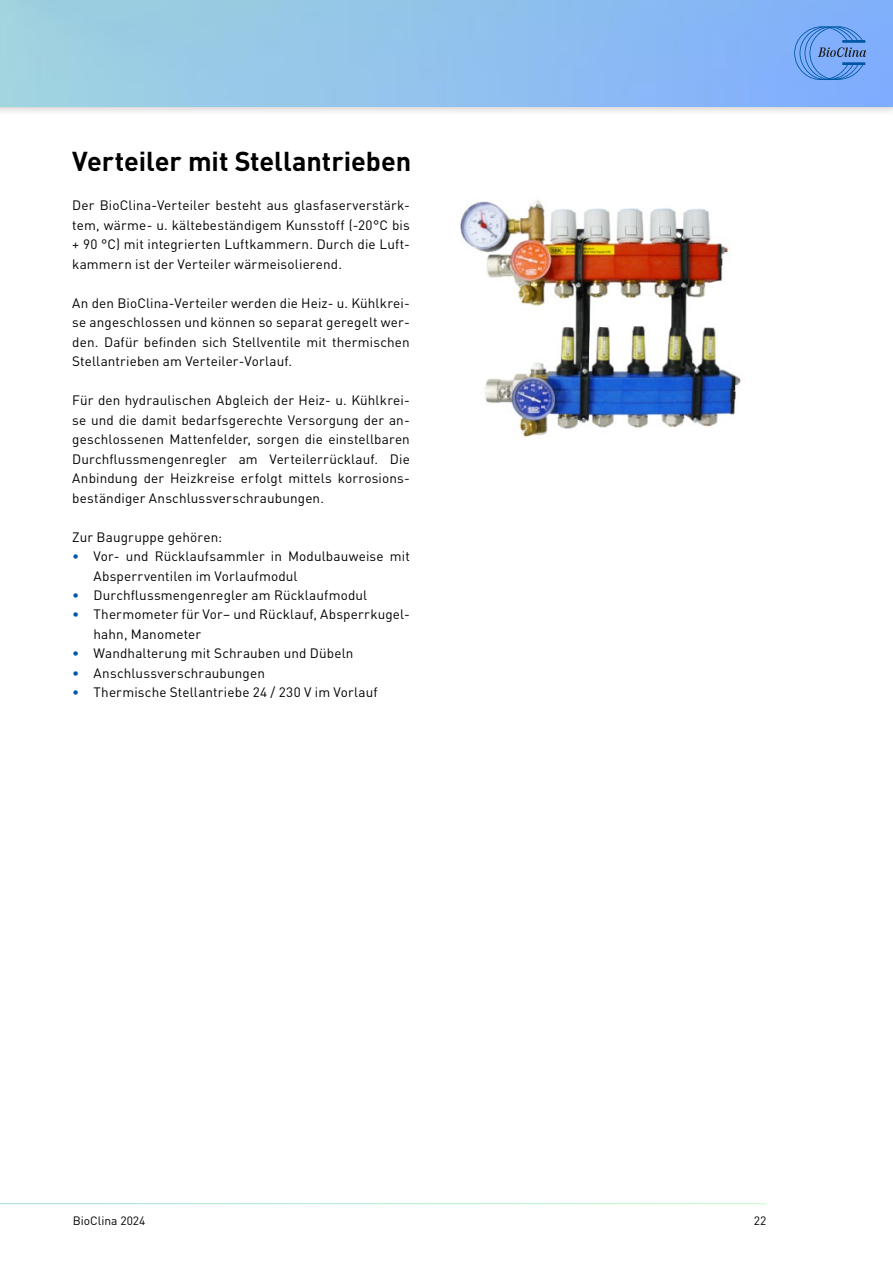
<style>
.page{position:relative;width:893px;height:1263px;background:#fff}
.page>*{position:absolute;margin:0;border:0;box-sizing:border-box;transform-origin:0 0}
.t1{font:700 27px "DIN Pro";letter-spacing:-.005em;color:#000}
.t2{font:13.5px/19.5px "DIN Pro";letter-spacing:.01em;color:#000;text-align:justify}
.t3{font:12px "DIN Pro";color:#000}
.s1{color:#0056a4}
</style>
<div class="page">
<div style="left:0;top:0;width:893px;height:117px;background:#000;opacity:.25"></div>
<img style="left:0;top:0;width:893px;height:106px">
<svg style="left:794px;top:26px;width:72px;height:54px;background:#699be5"></svg>
<img style="left:460px;top:200px;width:281px;height:237px">
<h1 class="t1" style="left:72px;top:143px;width:340px">Verteiler mit Stellantrieben</h1>
<p class="t2" style="left:72px;top:195px;width:339px">Der BioClina-Verteiler besteht aus glasfaserverstärk&shy;tem, wärme- u. kältebeständigem Kunsstoff (-20°C bis + 90 °C) mit integrierten Luftkammern. Durch die Luft&shy;kammern ist der Verteiler wärmeisolierend.</p>
<p class="t2" style="left:72px;top:292px;width:339px">An den BioClina-Verteiler werden die Heiz- u. Kühlkrei&shy;se angeschlossen und können so separat geregelt wer&shy;den. Dafür befinden sich Stellventile mit thermischen Stellantrieben am Verteiler-Vorlauf.</p>
<p class="t2" style="left:72px;top:390px;width:339px">Für den hydraulischen Abgleich der Heiz- u. Kühlkrei&shy;se und die damit bedarfsgerechte Versorgung der an&shy;geschlossenen Mattenfelder, sorgen die einstellbaren Durchflussmengenregler am Verteilerrücklauf. Die Anbindung der Heizkreise erfolgt mittels korrosions&shy;beständiger Anschlussverschraubungen.</p>
<p class="t2" style="left:72px;top:526px;width:151px">Zur Baugruppe gehören:</p>
<p class="t2" style="left:94px;top:546px;width:318px;text-indent:-21px"><span class="s1">•</span> Vor- und Rücklaufsammler in Modulbauweise mit<br>Absperrventilen im Vorlaufmodul</p>
<p class="t2" style="left:72px;top:585px;width:296px"><span class="s1">•</span> Durchflussmengenregler am Rücklaufmodul</p>
<p class="t2" style="left:94px;top:604px;width:318px;text-indent:-21px"><span class="s1">•</span> Thermometer für Vor– und Rücklauf, Absperrkugel&shy;hahn, Manometer</p>
<p class="t2" style="left:72px;top:643px;width:283px"><span class="s1">•</span> Wandhalterung mit Schrauben und Dübeln</p>
<p class="t2" style="left:72px;top:663px;width:194px"><span class="s1">•</span> Anschlussverschraubungen</p>
<p class="t2" style="left:72px;top:682px;width:307px"><span class="s1">•</span> Thermische Stellantriebe 24 / 230 V im Vorlauf</p>
<p class="t3" style="left:73px;top:1212px;width:74px">BioClina 2024</p>
<p class="t3" style="left:754px;top:1212px;width:14px">22</p>
</div>
